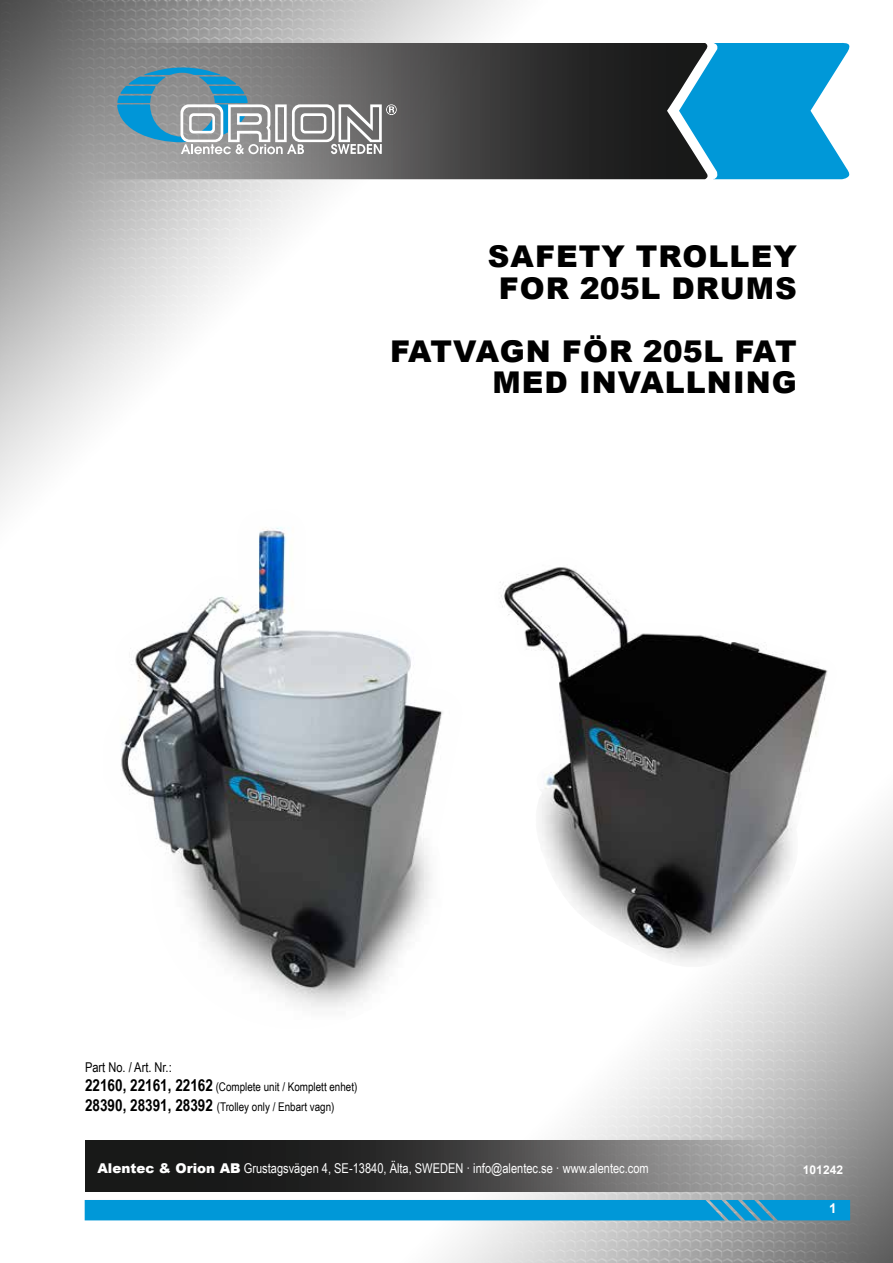
<style>
.page{position:relative;width:893px;height:1263px;background:#fff}
.page>*{position:absolute;margin:0;border:0;box-sizing:border-box;transform-origin:0 0}
.t1{font:900 30px/31.5px "Arial";letter-spacing:.035em;color:#000;text-align:center}
.t2{font:13.5px "Arial Narrow";color:#fff}
.t3{font:13.5px "Arial Narrow";color:#000}
.t4{font:700 13.5px "Arial";color:#fff}
.t5{font:12px/19.8px "Arial Narrow";color:#000}
.t6{font:700 12px "Arial";color:#fff}
.s1{font-weight:700;font-size:16.5px}
.s2{font-family:"Arial";font-weight:900}
</style>
<div class="page">
<img style="left:0;top:0;width:893px;height:1263px">
<svg style="left:85px;top:1140px;width:765px;height:52px;background:#505050"></svg>
<svg style="left:75px;top:43px;width:604px;height:136px;background:#504f4f"></svg>
<svg style="left:679px;top:43px;width:171px;height:136px"></svg>
<div style="left:85px;top:1200px;width:765px;height:20px;background:#0098d8"></div>
<svg style="left:117px;top:67px;width:280px;height:87px;background:#81949c"></svg>
<img style="left:104px;top:510px;width:360px;height:519px">
<img style="left:493px;top:557px;width:103px;height:370px">
<h1 class="t1" style="left:488px;top:240px;width:310px">SAFETY TROLLEY<br>FOR 205L DRUMS</h1>
<h1 class="t1" style="left:390px;top:334px;width:408px;text-align:right">FATVAGN FÖR 205L FAT<br>MED INVALLNING</h1>
<p class="t3" style="left:85px;top:1057px;width:88px">Part No. / Art. Nr.:</p>
<p class="t5" style="left:85px;top:1077px;width:274px"><span class="s1">22160, 22161, 22162</span> (Complete unit / Komplett enhet)<br><span class="s1">28390, 28391, 28392</span> (Trolley only / Enbart vagn)</p>
<p class="t2" style="left:97px;top:1159px;width:553px"><span class="s2">Alentec &amp; Orion AB</span> Grustagsvägen 4, SE-13840, Älta, SWEDEN · info@alentec.se · www.alentec.com</p>
<p class="t6" style="left:803px;top:1161px;width:42px">101242</p>
<p class="t4" style="left:829px;top:1199px;width:9px">1</p>
</div>
